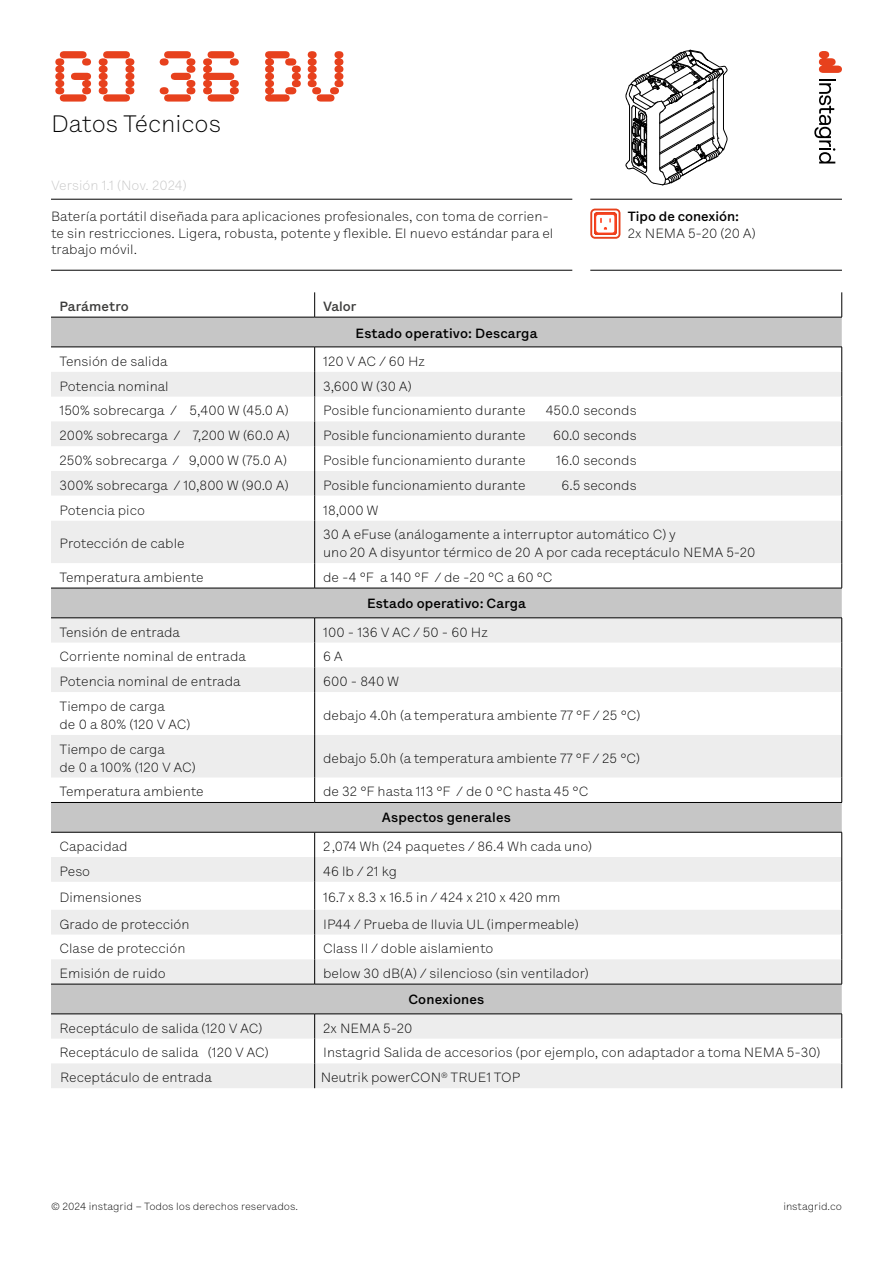
<style>
.page{position:relative;width:893px;height:1263px;background:#fff}
.page>*{position:absolute;margin:0;border:0;box-sizing:border-box;transform-origin:0 0}
.t1{font:72px "Instagrid Headline";color:#e7411d}
.t2{font:300 24px "Lettera Text LL";color:#000}
.t3{font:300 13.5px/18px "Lettera Text LL";color:#000}
.t4{font:500 13.5px "Lettera Text LL";letter-spacing:.01em;color:#000}
.t5{font:300 13.5px "Lettera Text LL";color:#c6c6c6}
.t6{font:500 13.5px "Lettera Text LL";color:#3c3c3b}
.t7{font:300 10.5px "Lettera Text LL";color:#000}
</style>
<div class="page">
<svg style="left:51px;top:318px;width:791px;height:54px;fill:#c6c6c6"></svg>
<svg style="left:51px;top:372px;width:790px;height:99px;fill:#f4f4f4"></svg>
<div style="left:51px;top:471px;width:790px;height:25px;background:#ededed"></div>
<svg style="left:51px;top:496px;width:790px;height:92px"></svg>
<div style="left:51px;top:589px;width:791px;height:424px;background:#c6c6c6"></div>
<svg style="left:51px;top:618px;width:791px;height:366px;fill:#ededed"></svg>
<svg style="left:51px;top:1014px;width:790px;height:74px;fill:#ededed"></svg>
<hr style="left:51px;top:317px;width:264px;height:1px;background:#000">
<hr style="left:315px;top:317px;width:527px;height:1px;background:#000">
<hr style="left:51px;top:347px;width:264px;height:1px;background:#000">
<hr style="left:315px;top:347px;width:527px;height:1px;background:#000">
<hr style="left:51px;top:588px;width:264px;height:1px;background:#000">
<hr style="left:315px;top:588px;width:527px;height:1px;background:#000">
<hr style="left:51px;top:617px;width:264px;height:1px;background:#000">
<hr style="left:315px;top:617px;width:527px;height:1px;background:#000">
<hr style="left:51px;top:802px;width:264px;height:1px;background:#000">
<hr style="left:315px;top:802px;width:527px;height:1px;background:#000">
<hr style="left:51px;top:832px;width:264px;height:1px;background:#000">
<hr style="left:315px;top:832px;width:527px;height:1px;background:#000">
<hr style="left:51px;top:984px;width:264px;height:1px;background:#000">
<hr style="left:315px;top:984px;width:527px;height:1px;background:#000">
<hr style="left:51px;top:1013px;width:264px;height:1px;background:#000">
<hr style="left:315px;top:1013px;width:527px;height:1px;background:#000">
<svg style="left:314px;top:292px;width:1px;height:25px"></svg>
<hr style="left:314px;top:520px;width:1px;height:43px;background:#000">
<svg style="left:314px;top:563px;width:1px;height:25px"></svg>
<svg style="left:314px;top:347px;width:1px;height:173px"></svg>
<svg style="left:314px;top:618px;width:1px;height:74px"></svg>
<hr style="left:314px;top:692px;width:1px;height:43px;background:#000">
<hr style="left:314px;top:735px;width:1px;height:43px;background:#000">
<svg style="left:314px;top:778px;width:1px;height:24px"></svg>
<svg style="left:314px;top:832px;width:1px;height:152px"></svg>
<svg style="left:841px;top:292px;width:1px;height:25px"></svg>
<svg style="left:841px;top:347px;width:1px;height:173px"></svg>
<hr style="left:841px;top:520px;width:1px;height:43px;background:#000">
<svg style="left:841px;top:563px;width:1px;height:25px"></svg>
<svg style="left:841px;top:618px;width:1px;height:74px"></svg>
<hr style="left:841px;top:692px;width:1px;height:43px;background:#000">
<hr style="left:841px;top:735px;width:1px;height:43px;background:#000">
<svg style="left:841px;top:778px;width:1px;height:24px"></svg>
<svg style="left:841px;top:832px;width:1px;height:152px"></svg>
<svg style="left:314px;top:1014px;width:1px;height:74px"></svg>
<svg style="left:841px;top:1014px;width:1px;height:74px"></svg>
<svg style="left:814px;top:79px;width:21px;height:84px"></svg>
<svg style="left:819px;top:51px;width:23px;height:22px"></svg>
<hr style="left:590px;top:270px;width:252px;height:1px;background:#000">
<hr style="left:590px;top:199px;width:252px;height:1px;background:#000">
<hr style="left:51px;top:270px;width:521px;height:1px;background:#000">
<hr style="left:51px;top:199px;width:521px;height:1px;background:#000">
<svg style="left:590px;top:209px;width:30px;height:30px"></svg>
<svg style="left:626px;top:50px;width:101px;height:136px"></svg>
<h1 class="t1" style="left:51px;top:28px;width:298px">GO 36 DV</h1>
<h2 class="t2" style="left:51px;top:109px;width:172px">Datos Técnicos</h2>
<p class="t5" style="left:51px;top:177px;width:137px">Versión 1.1 (Nov. 2024)</p>
<p class="t3" style="left:51px;top:208px;width:504px;line-height:16.2px">Batería portátil diseñada para aplicaciones profesionales, con toma de corrien&shy;te sin restricciones. Ligera, robusta, potente y flexible. El nuevo estándar para el trabajo móvil.</p>
<p class="t6" style="left:60px;top:298px;width:71px">Parámetro</p>
<p class="t6" style="left:323px;top:298px;width:35px">Valor</p>
<p class="t4" style="left:356px;top:325px;width:183px">Estado operativo: Descarga</p>
<p class="t4" style="left:628px;top:208px;width:113px">Tipo de conexión:</p>
<p class="t3" style="left:628px;top:224px;width:129px">2x NEMA 5-20 (20 A)</p>
<p class="t3" style="left:60px;top:352px;width:110px">Tensión de salida</p>
<p class="t3" style="left:323px;top:352px;width:103px">120 V AC / 60 Hz</p>
<p class="t3" style="left:60px;top:377px;width:111px">Potencia nominal</p>
<p class="t3" style="left:323px;top:377px;width:90px">3,600 W (30 A)</p>
<p class="t3" style="left:60px;top:402px;width:231px">150% sobrecarga / 5,400 W (45.0 A)</p>
<p class="t3" style="left:323px;top:402px;width:204px">Posible funcionamiento durante</p>
<p class="t3" style="left:546px;top:402px;width:92px">450.0 seconds</p>
<p class="t3" style="left:60px;top:426px;width:232px">200% sobrecarga / 7,200 W (60.0 A)</p>
<p class="t3" style="left:323px;top:426px;width:204px">Posible funcionamiento durante</p>
<p class="t3" style="left:553px;top:426px;width:85px">60.0 seconds</p>
<p class="t3" style="left:60px;top:451px;width:229px">250% sobrecarga / 9,000 W (75.0 A)</p>
<p class="t3" style="left:323px;top:451px;width:204px">Posible funcionamiento durante</p>
<p class="t3" style="left:556px;top:451px;width:82px">16.0 seconds</p>
<p class="t3" style="left:60px;top:476px;width:231px">300% sobrecarga / 10,800 W (90.0 A)</p>
<p class="t3" style="left:323px;top:476px;width:204px">Posible funcionamiento durante</p>
<p class="t3" style="left:561px;top:476px;width:77px">6.5 seconds</p>
<p class="t3" style="left:60px;top:501px;width:87px">Potencia pico</p>
<p class="t3" style="left:323px;top:501px;width:57px">18,000 W</p>
<p class="t3" style="left:60px;top:534px;width:127px">Protección de cable</p>
<p class="t3" style="left:323px;top:525px;width:434px">30 A eFuse (análogamente a interruptor automático C) y<br>uno 20 A disyuntor térmico de 20 A por cada receptáculo NEMA 5-20</p>
<p class="t3" style="left:60px;top:568px;width:146px">Temperatura ambiente</p>
<p class="t3" style="left:323px;top:568px;width:231px">de -4 °F a 140 °F / de -20 °C a 60 °C</p>
<p class="t4" style="left:367px;top:594px;width:160px">Estado operativo: Carga</p>
<p class="t3" style="left:60px;top:623px;width:122px">Tensión de entrada</p>
<p class="t3" style="left:323px;top:623px;width:166px">100 - 136 V AC / 50 - 60 Hz</p>
<p class="t3" style="left:60px;top:648px;width:188px">Corriente nominal de entrada</p>
<p class="t3" style="left:323px;top:648px;width:21px">6 A</p>
<p class="t3" style="left:60px;top:672px;width:183px">Potencia nominal de entrada</p>
<p class="t3" style="left:323px;top:672px;width:78px">600 - 840 W</p>
<p class="t3" style="left:60px;top:697px;width:132px">Tiempo de carga<br>de 0 a 80% (120 V AC)</p>
<p class="t3" style="left:323px;top:706px;width:319px">debajo 4.0h (a temperatura ambiente 77 °F / 25 °C)</p>
<p class="t3" style="left:60px;top:740px;width:138px">Tiempo de carga<br>de 0 a 100% (120 V AC)</p>
<p class="t3" style="left:323px;top:749px;width:318px">debajo 5.0h (a temperatura ambiente 77 °F / 25 °C)</p>
<p class="t3" style="left:60px;top:783px;width:146px">Temperatura ambiente</p>
<p class="t3" style="left:323px;top:783px;width:267px">de 32 °F hasta 113 °F / de 0 °C hasta 45 °C</p>
<p class="t4" style="left:382px;top:809px;width:130px">Aspectos generales</p>
<p class="t3" style="left:60px;top:837px;width:70px">Capacidad</p>
<p class="t3" style="left:323px;top:837px;width:270px">2,074 Wh (24 paquetes / 86.4 Wh cada uno)</p>
<p class="t3" style="left:60px;top:862px;width:32px">Peso</p>
<p class="t3" style="left:323px;top:862px;width:75px">46 lb / 21 kg</p>
<p class="t3" style="left:60px;top:888px;width:84px">Dimensiones</p>
<p class="t3" style="left:323px;top:888px;width:239px">16.7 x 8.3 x 16.5 in / 424 x 210 x 420 mm</p>
<p class="t3" style="left:60px;top:915px;width:131px">Grado de protección</p>
<p class="t3" style="left:323px;top:915px;width:257px">IP44 / Prueba de lluvia UL (impermeable)</p>
<p class="t3" style="left:60px;top:939px;width:127px">Clase de protección</p>
<p class="t3" style="left:323px;top:939px;width:172px">Class II / doble aislamiento</p>
<p class="t3" style="left:60px;top:964px;width:108px">Emisión de ruido</p>
<p class="t3" style="left:323px;top:964px;width:267px">below 30 dB(A) / silencioso (sin ventilador)</p>
<p class="t4" style="left:408px;top:990px;width:77px">Conexiones</p>
<p class="t3" style="left:60px;top:1019px;width:204px">Receptáculo de salida (120 V AC)</p>
<p class="t3" style="left:323px;top:1019px;width:91px">2x NEMA 5-20</p>
<p class="t3" style="left:60px;top:1044px;width:211px">Receptáculo de salida (120 V AC)</p>
<p class="t3" style="left:323px;top:1044px;width:499px">Instagrid Salida de accesorios (por ejemplo, con adaptador a toma NEMA 5-30)</p>
<p class="t3" style="left:60px;top:1068px;width:153px">Receptáculo de entrada</p>
<p class="t3" style="left:321px;top:1068px;width:201px">Neutrik powerCON<sup>®</sup> TRUE1 TOP</p>
<p class="t7" style="left:51px;top:1200px;width:249px">© 2024 instagrid – Todos los derechos reservados.</p>
<p class="t7" style="left:783px;top:1199px;width:60px">instagrid.co</p>
</div>
